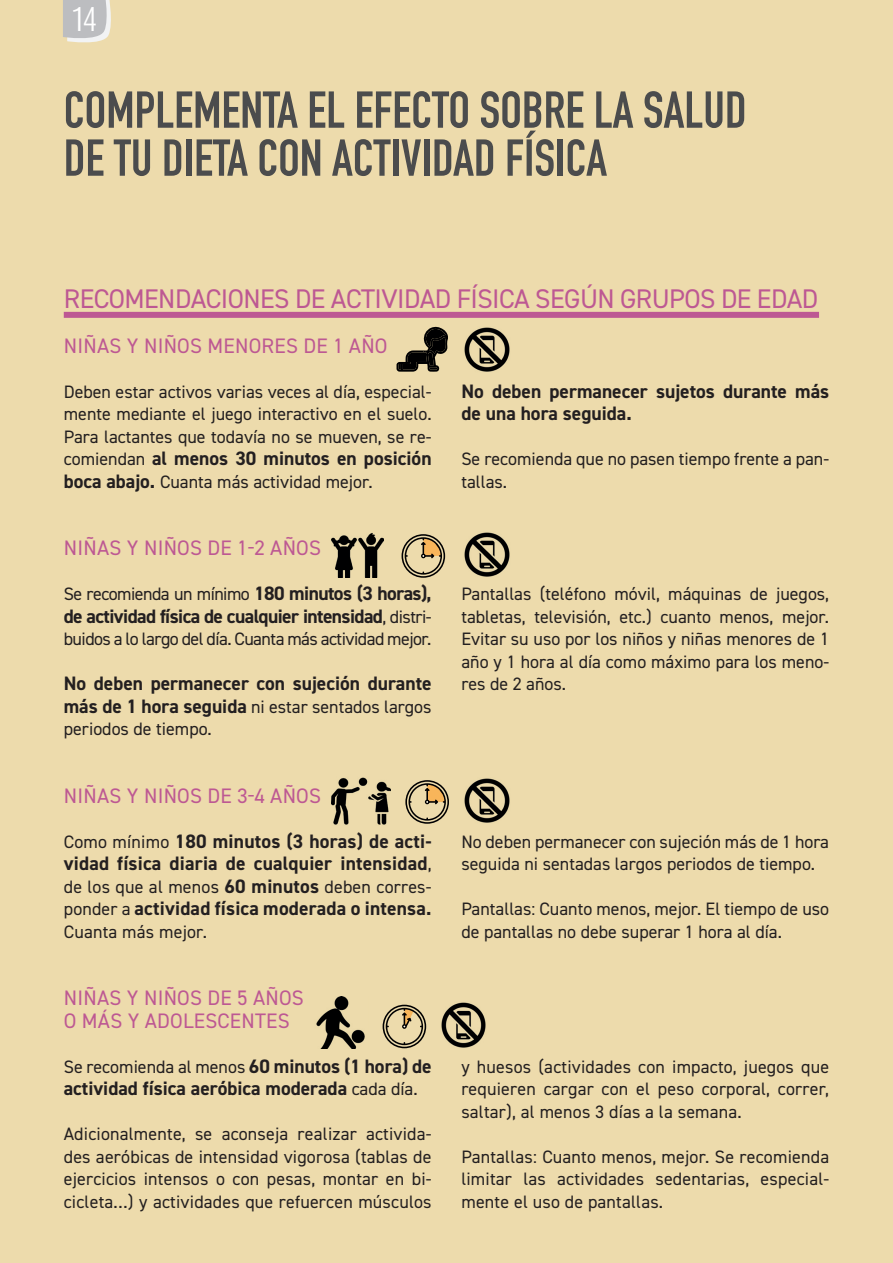
<style>
.page{position:relative;width:893px;height:1263px;background:#eddbac}
.page>*{position:absolute;margin:0;border:0;box-sizing:border-box;transform-origin:0 0}
.t1{font:700 51px/48px "DIN Condensed";color:#4b4c4d}
.t2{font:28.5px "Dax Compact Pro";color:#fff}
.t3{font:27px "DIN2014";letter-spacing:-.02em;color:#bd5893}
.t4{font:21px/22.5px "DIN2014";letter-spacing:.01em;color:#bd5893}
.t5{font:700 19.5px/22.5px "DIN2014";color:#231f20}
.t6{font:700 19.5px "DIN2014";letter-spacing:-.03em;color:#231f20}
.t7{font:18px/22.5px "DIN2014";color:#231f20;text-align:justify}
.t8{font:18px "DIN2014";letter-spacing:-.03em;color:#231f20}
.s1{font-weight:400;font-size:18px}
.s2{font-weight:700;font-size:19.5px}
</style>
<div class="page">
<svg style="left:63px;top:0;width:48px;height:43px;background:#c8c7c7"></svg>
<div style="left:64px;top:312px;width:755px;height:6px;background:#bd5893"></div>
<svg style="left:396px;top:327px;width:52px;height:45px"></svg>
<img style="left:332px;top:533px;width:51px;height:45px">
<img style="left:332px;top:777px;width:59px;height:48px">
<img style="left:316px;top:997px;width:49px;height:51px">
<img style="left:464px;top:327px;width:46px;height:45px">
<img style="left:464px;top:532px;width:46px;height:45px">
<img style="left:464px;top:778px;width:46px;height:45px">
<img style="left:441px;top:1002px;width:45px;height:46px">
<svg style="left:402px;top:534px;width:43px;height:44px"></svg>
<svg style="left:405px;top:780px;width:44px;height:44px"></svg>
<svg style="left:383px;top:1005px;width:43px;height:43px"></svg>
<h2 class="t2" style="left:72px;top:1px;width:26px">14</h2>
<h1 class="t1" style="left:64px;top:86px;width:684px">COMPLEMENTA EL EFECTO SOBRE LA SALUD<br>DE TU DIETA CON ACTIVIDAD FÍSICA</h1>
<h3 class="t3" style="left:64px;top:281px;width:756px">RECOMENDACIONES DE ACTIVIDAD FÍSICA SEGÚN GRUPOS DE EDAD</h3>
<p class="t4" style="left:64px;top:334px;width:325px">NIÑAS Y NIÑOS MENORES DE 1 AÑO</p>
<p class="t7" style="left:64px;top:380px;width:369px">Deben estar activos varias veces al día, especial&shy;mente mediante el juego interactivo en el suelo.<br>Para lactantes que todavía no se mueven, se re-</p>
<p class="t5" style="left:64px;top:447px;width:369px"><span class="s1">comiendan</span> al menos 30 minutos en posición</p>
<p class="t7" style="left:64px;top:470px;width:310px"><span class="s2">boca abajo.</span> Cuanta más actividad mejor.</p>
<p class="t4" style="left:64px;top:536px;width:259px">NIÑAS Y NIÑOS DE 1-2 AÑOS</p>
<p class="t8" style="left:64px;top:583px;width:369px">Se recomienda un mínimo <span class="s2">180 minutos (3 horas),</span></p>
<p class="t6" style="left:64px;top:603px;width:369px">de actividad física de cualquier intensidad<span class="s1">, distri-</span></p>
<p class="t8" style="left:64px;top:628px;width:369px">buidos a lo largo del día. Cuanta más actividad mejor.</p>
<p class="t5" style="left:64px;top:672px;width:369px">No deben permanecer con sujeción durante</p>
<p class="t7" style="left:64px;top:695px;width:369px"><span class="s2">más de 1 hora seguida</span> ni estar sentados largos periodos de tiempo.</p>
<p class="t4" style="left:64px;top:784px;width:259px">NIÑAS Y NIÑOS DE 3-4 AÑOS</p>
<p class="t5" style="left:64px;top:829px;width:369px"><span class="s1">Como mínimo</span> 180 minutos (3 horas) de acti&shy;vidad física diaria de cualquier intensidad<span class="s1">,</span></p>
<p class="t7" style="left:64px;top:875px;width:369px">de los que al menos <span class="s2">60 minutos</span> deben corres-</p>
<p class="t5" style="left:64px;top:897px;width:369px"><span class="s1">ponder a</span> actividad física moderada o intensa.</p>
<p class="t7" style="left:64px;top:920px;width:145px">Cuanta más mejor.</p>
<p class="t4" style="left:64px;top:986px;width:241px">NIÑAS Y NIÑOS DE 5 AÑOS<br>O MÁS Y ADOLESCENTES</p>
<p class="t7" style="left:64px;top:1055px;width:369px">Se recomienda al menos <span class="s2">60 minutos (1 hora) de</span></p>
<p class="t5" style="left:64px;top:1077px;width:355px">actividad física aeróbica moderada <span class="s1">cada día.</span></p>
<p class="t7" style="left:64px;top:1122px;width:369px">Adicionalmente, se aconseja realizar activida&shy;des aeróbicas de intensidad vigorosa (tablas de ejercicios intensos o con pesas, montar en bi&shy;cicleta…) y actividades que refuercen músculos</p>
<p class="t5" style="left:461px;top:379px;width:369px">No deben permanecer sujetos durante más de una hora seguida.</p>
<p class="t7" style="left:461px;top:447px;width:369px">Se recomienda que no pasen tiempo frente a pan&shy;tallas.</p>
<p class="t7" style="left:461px;top:582px;width:369px">Pantallas (teléfono móvil, máquinas de juegos, tabletas, televisión, etc.) cuanto menos, mejor.<br>Evitar su uso por los niños y niñas menores de 1 año y 1 hora al día como máximo para los meno&shy;res de 2 años.</p>
<p class="t7" style="left:461px;top:830px;width:369px">No deben permanecer con sujeción más de 1 hora seguida ni sentadas largos periodos de tiempo.</p>
<p class="t7" style="left:461px;top:897px;width:369px">Pantallas: Cuanto menos, mejor. El tiempo de uso de pantallas no debe superar 1 hora al día.</p>
<p class="t7" style="left:461px;top:1055px;width:369px">y huesos (actividades con impacto, juegos que requieren cargar con el peso corporal, correr, saltar), al menos 3 días a la semana.</p>
<p class="t7" style="left:461px;top:1145px;width:369px">Pantallas: Cuanto menos, mejor. Se recomienda limitar las actividades sedentarias, especial&shy;mente el uso de pantallas.</p>
</div>
